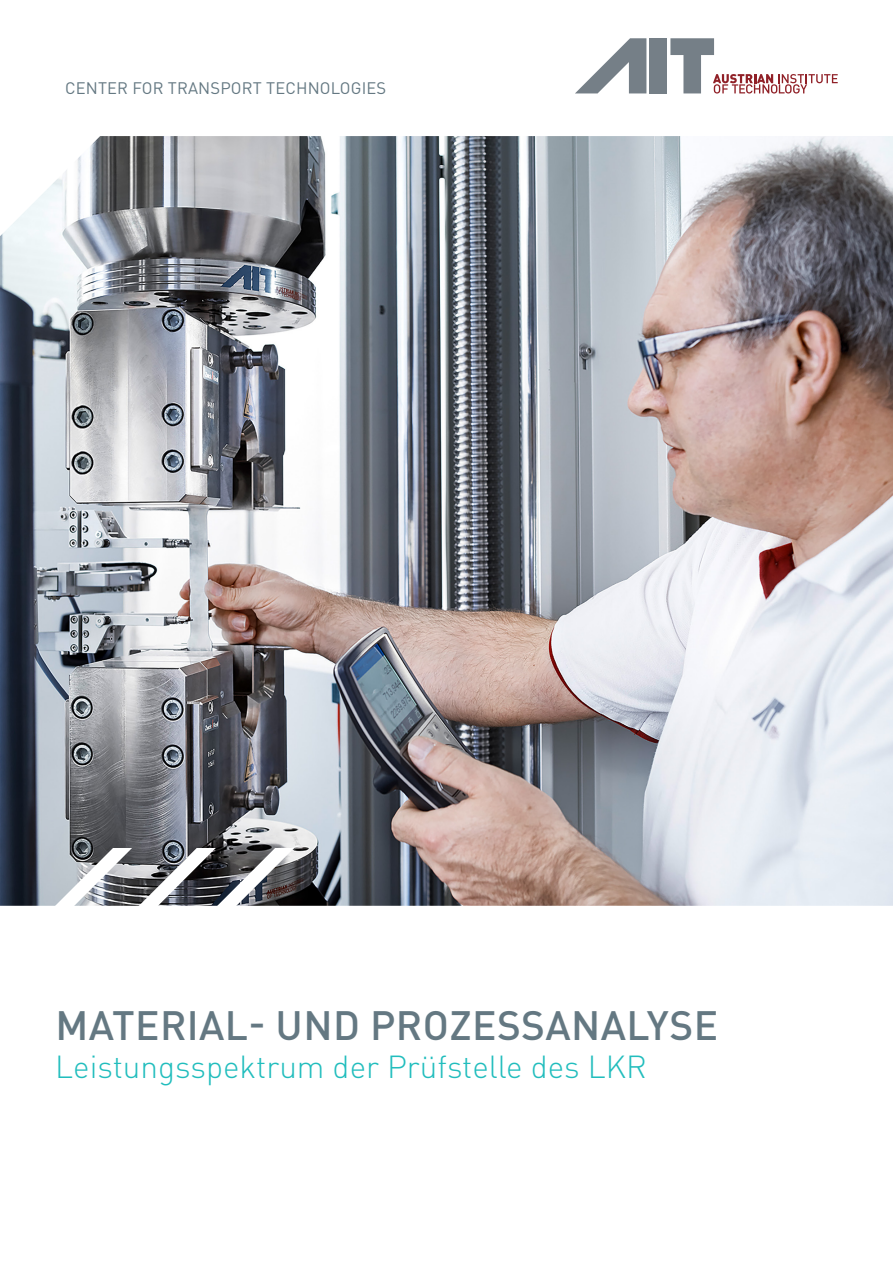
<style>
.page{position:relative;width:893px;height:1263px;background:#fff}
.page>*{position:absolute;margin:0;border:0;box-sizing:border-box;transform-origin:0 0}
.Cover_Headline_ResearchArea{font:500 40.5px "DINOT";letter-spacing:.01em;color:#647882}
.Cover_Sub_Headline_Projectpaper_türkis{font:300 31.5px "DINOT";color:#21bdbd}
.Center_11_grau{font:16.5px "DINOT";letter-spacing:.01em;color:#647882}
</style>
<div class="page">
<img style="left:0;top:136px;width:893px;height:770px">
<svg style="left:34px;top:848px;width:286px;height:58px"></svg>
<svg style="left:670px;top:38px;width:168px;height:56px"></svg>
<div style="left:650px;top:38px;width:17px;height:55px;background:#757f87"></div>
<svg style="left:575px;top:38px;width:71px;height:55px"></svg>
<p class="Center_11_grau" style="left:65px;top:76px;width:323px">CENTER FOR TRANSPORT TECHNOLOGIES</p>
<p class="Cover_Headline_ResearchArea" style="left:55px;top:997px;width:664px">MATERIAL- UND PROZESSANALYSE</p>
<p class="Cover_Sub_Headline_Projectpaper_türkis" style="left:55px;top:1045px;width:593px">Leistungsspektrum der Prüfstelle des LKR</p>
</div>
